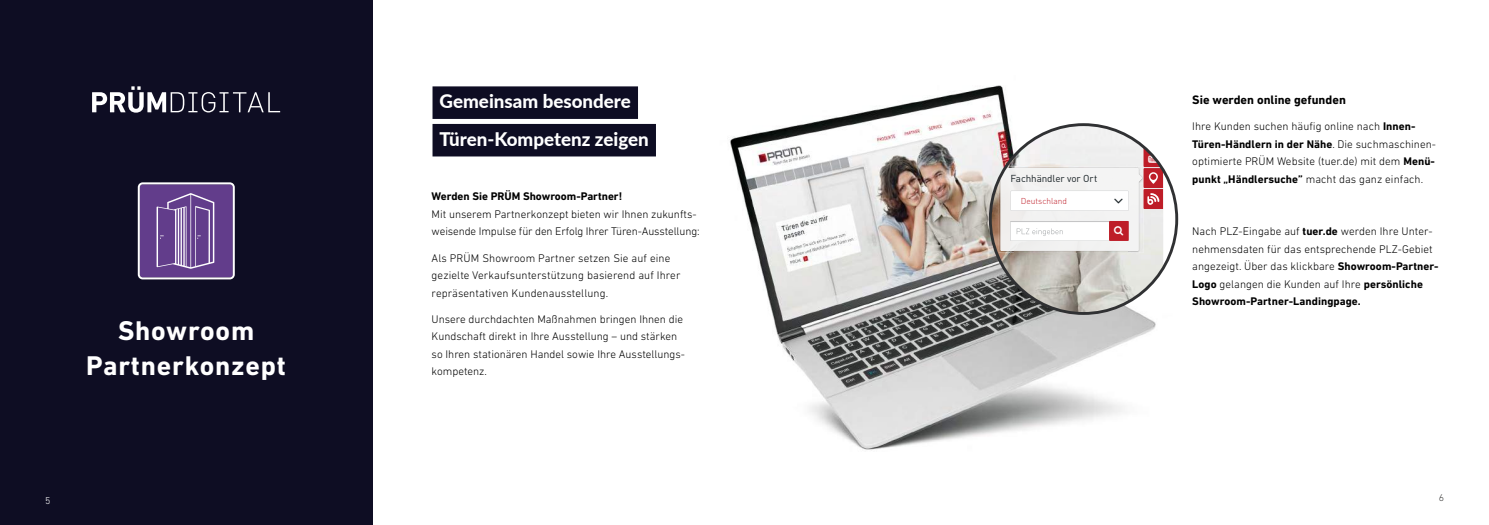
<style>
.page{position:relative;width:1489px;height:525px;background:#fff}
.page>*{position:absolute;margin:0;border:0;box-sizing:border-box;transform-origin:0 0}
.t1{font:700 27.5px/35px "DIN Next LT Pro";letter-spacing:.03em;color:#fff;text-align:center}
.t2{font:800 18.75px/37.5px "Lato";color:#fff}
.t3{font:15px "FFDIN";letter-spacing:-.015em;color:#192226}
.t4{font:700 12.5px "DIN Next LT Pro";color:#000}
.t5{font:300 11.25px/17.5px "DIN Next LT Pro";letter-spacing:.005em;color:#000}
.t6{font:700 11.25px "DIN Next LT Pro";color:#000}
.t7{font:10px "FFDIN";letter-spacing:-.01em;color:#192226}
.t8{font:300 10px "DIN Next LT Pro";color:#3b3b3a}
.t9{font:300 10px "DIN Next LT Pro";color:#fff}
.t10{font:300 9px "FFDIN";letter-spacing:-.01em;color:#192226}
.t11{font:300 8.5px "FFDIN";letter-spacing:-.005em;color:#be1d28}
.s1{font-weight:700}
</style>
<div class="page">
<div style="left:0;top:0;width:372px;height:524px;background:#0e0d23"></div>
<img style="left:632px;top:85px;width:547px;height:366px">
<svg style="left:990px;top:125px;width:186px;height:188px"></svg>
<img style="left:990px;top:125px;width:173px;height:188px">
<img style="left:998px;top:166px;width:145px;height:17px">
<img style="left:998px;top:183px;width:16px;height:69px">
<img style="left:1127px;top:183px;width:16px;height:69px">
<img style="left:1014px;top:251px;width:113px;height:1px">
<div style="left:1000px;top:168px;width:142px;height:83px;background:#f2f2f2"></div>
<img style="left:1010px;top:221px;width:98px;height:20px">
<div style="left:1108px;top:221px;width:20px;height:20px;background:#be1d28"></div>
<div style="left:432px;top:86px;width:206px;height:33px;background:#0e0d23"></div>
<div style="left:432px;top:124px;width:224px;height:32px;background:#0e0d23"></div>
<svg style="left:92px;top:86px;width:188px;height:27px"></svg>
<svg style="left:138px;top:182px;width:96px;height:97px"></svg>
<svg style="left:632px;top:303px;width:3px;height:5px"></svg>
<svg style="left:1143px;top:110px;width:20px;height:99px"></svg>
<svg style="left:1010px;top:190px;width:118px;height:21px"></svg>
<h1 class="t1" style="left:86px;top:313px;width:201px">Showroom<br>Partnerkonzept</h1>
<p class="t9" style="left:45px;top:494px;width:7px">5</p>
<h2 class="t2" style="left:439px;top:82px;width:211px">Gemeinsam besondere<br>Türen-Kompetenz zeigen</h2>
<p class="t6" style="left:431px;top:190px;width:192px">Werden Sie PRÜM Showroom-Partner!</p>
<p class="t5" style="left:431px;top:205px;width:269px">Mit unserem Partnerkonzept bieten wir Ihnen zukunfts&shy;weisende Impulse für den Erfolg Ihrer Türen-Ausstellung:</p>
<p class="t5" style="left:431px;top:249px;width:250px">Als PRÜM Showroom Partner setzen Sie auf eine gezielte Verkaufsunterstützung basierend auf Ihrer repräsentativen Kundenausstellung.</p>
<p class="t5" style="left:431px;top:310px;width:254px">Unsere durchdachten Maßnahmen bringen Ihnen die Kundschaft direkt in Ihre Ausstellung – und stärken so Ihren stationären Handel sowie Ihre Ausstellungs&shy;kompetenz.</p>
<h3 class="t3" style="left:581px;top:221px;width:107px">Türen die zu mir</h3>
<p class="t10" style="left:581px;top:270px;width:138px">Schaffen Sie sich ein zu Hause zum</p>
<p class="t7" style="left:1010px;top:172px;width:88px">Fachhändler vor Ort</p>
<p class="t11" style="left:1020px;top:196px;width:48px">Deutschland</p>
<p class="t4" style="left:1192px;top:92px;width:155px">Sie werden online gefunden</p>
<p class="t5" style="left:1192px;top:117px;width:245px">Ihre Kunden suchen häufig online nach <span class="s1">Innen-Türen-Händlern in der Nähe</span>. Die suchmaschinen&shy;optimierte PRÜM Website (tuer.de) mit dem <span class="s1">Menü&shy;punkt „Händlersuche”</span> macht das ganz einfach.</p>
<p class="t5" style="left:1192px;top:222px;width:248px">Nach PLZ-Eingabe auf <span class="s1">tuer.de</span> werden Ihre Unter&shy;nehmensdaten für das entsprechende PLZ-Gebiet angezeigt. Über das klickbare <span class="s1">Showroom-Partner-Logo</span> gelangen die Kunden auf Ihre <span class="s1">persönliche Showroom-Partner-Landingpage.</span></p>
<p class="t8" style="left:1438px;top:492px;width:7px">6</p>
</div>
